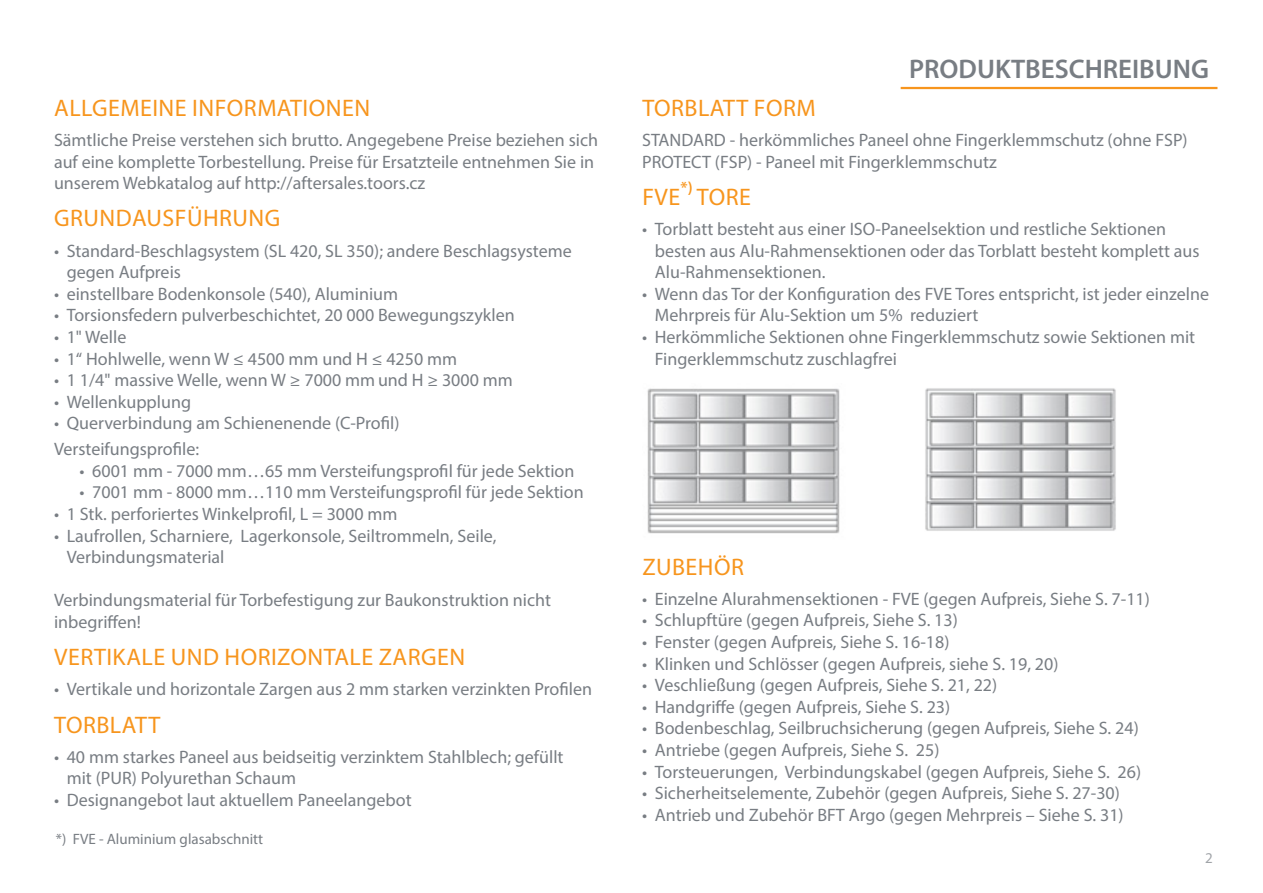
<style>
.page{position:relative;width:1263px;height:893px;background:#fff}
.page>*{position:absolute;margin:0;border:0;box-sizing:border-box;transform-origin:0 0}
.Nadpis_podstranka{font:600 27px "Myriad Pro";color:#787d83}
.Podnadpis_text_16bodu{font:24px "Myriad Pro";letter-spacing:.02em;color:#f7951d}
.t1{font:18px/21.6px "Myriad Pro";color:#787d83}
.Podnadpis_text_16bodu-2{font:600 16.5px "Myriad Pro";color:#f7951d}
.t2{font:15px "Myriad Pro";color:#787d83}
</style>
<div class="page">
<hr style="left:901px;top:87px;width:316px;height:2px;background:#f7951d">
<img style="left:647px;top:388px;width:193px;height:146px">
<img style="left:925px;top:388px;width:191px;height:143px">
<p class="Podnadpis_text_16bodu" style="left:54px;top:93px;width:317px">ALLGEMEINE INFORMATIONEN</p>
<p class="t1" style="left:54px;top:129px;width:546px">Sämtliche Preise verstehen sich brutto. Angegebene Preise beziehen sich auf eine komplette Torbestellung. Preise für Ersatzteile entnehmen Sie in unserem Webkatalog auf http://aftersales.toors.cz</p>
<p class="Podnadpis_text_16bodu" style="left:54px;top:204px;width:228px">GRUNDAUSFÜHRUNG</p>
<p class="t1" style="left:67px;top:239px;width:506px;text-indent:-13px">• Standard-Beschlagsystem (SL 420, SL 350); andere Beschlagsysteme gegen Aufpreis</p>
<p class="t1" style="left:54px;top:283px;width:346px">• einstellbare Bodenkonsole (540), Aluminium</p>
<p class="t1" style="left:54px;top:304px;width:462px">• Torsionsfedern pulverbeschichtet, 20 000 Bewegungszyklen</p>
<p class="t1" style="left:54px;top:326px;width:74px">• 1" Welle</p>
<p class="t1" style="left:54px;top:347px;width:405px">• 1“ Hohlwelle, wenn W ≤ 4500 mm und H ≤ 4250 mm</p>
<p class="t1" style="left:54px;top:369px;width:460px">• 1 1/4" massive Welle, wenn W ≥ 7000 mm und H ≥ 3000 mm</p>
<p class="t1" style="left:54px;top:391px;width:139px">• Wellenkupplung</p>
<p class="t1" style="left:54px;top:412px;width:347px">• Querverbindung am Schienenende (C-Profil)</p>
<p class="t1" style="left:54px;top:438px;width:147px">Versteifungsprofile:</p>
<p class="t1" style="left:80px;top:460px;width:496px">• 6001 mm - 7000 mm…65 mm Versteifungsprofil für jede Sektion</p>
<p class="t1" style="left:80px;top:481px;width:506px">• 7001 mm - 8000 mm…110 mm Versteifungsprofil für jede Sektion</p>
<p class="t1" style="left:54px;top:503px;width:345px">• 1 Stk. perforiertes Winkelprofil, L = 3000 mm</p>
<p class="t1" style="left:67px;top:524px;width:431px;text-indent:-13px">• Laufrollen, Scharniere, Lagerkonsole, Seiltrommeln, Seile,<br>Verbindungsmaterial</p>
<p class="t1" style="left:54px;top:589px;width:498px">Verbindungsmaterial für Torbefestigung zur Baukonstruktion nicht inbegriffen!</p>
<p class="Podnadpis_text_16bodu" style="left:54px;top:642px;width:412px">VERTIKALE UND HORIZONTALE ZARGEN</p>
<p class="t1" style="left:54px;top:678px;width:540px">• Vertikale und horizontale Zargen aus 2 mm starken verzinkten Profilen</p>
<p class="Podnadpis_text_16bodu" style="left:54px;top:710px;width:108px">TORBLATT</p>
<p class="t1" style="left:67px;top:746px;width:498px;text-indent:-13px">• 40 mm starkes Paneel aus beidseitig verzinktem Stahlblech; gefüllt mit (PUR) Polyurethan Schaum</p>
<p class="t1" style="left:54px;top:789px;width:359px">• Designangebot laut aktuellem Paneelangebot</p>
<p class="t2" style="left:56px;top:829px;width:209px">*) FVE - Aluminium glasabschnitt</p>
<p class="Nadpis_podstranka" style="left:909px;top:52px;width:301px">PRODUKTBESCHREIBUNG</p>
<p class="Podnadpis_text_16bodu" style="left:642px;top:93px;width:175px">TORBLATT FORM</p>
<p class="t1" style="left:642px;top:129px;width:547px">STANDARD - herkömmliches Paneel ohne Fingerklemmschutz (ohne FSP)</p>
<p class="t1" style="left:642px;top:150px;width:356px">PROTECT (FSP) - Paneel mit Fingerklemmschutz</p>
<p class="Podnadpis_text_16bodu" style="left:642px;top:182px;width:39px">FVE</p>
<p class="Podnadpis_text_16bodu-2" style="left:680px;top:177px;width:14px">*)</p>
<p class="Podnadpis_text_16bodu" style="left:697px;top:182px;width:55px">TORE</p>
<p class="t1" style="left:655px;top:218px;width:546px;text-indent:-13px">• Torblatt besteht aus einer ISO-Paneelsektion und restliche Sektionen besten aus Alu-Rahmensektionen oder das Torblatt besteht komplett aus<br>Alu-Rahmensektionen.</p>
<p class="t1" style="left:655px;top:283px;width:556px;text-indent:-13px">• Wenn das Tor der Konfiguration des FVE Tores entspricht, ist jeder einzelne<br>Mehrpreis für Alu-Sektion um 5% reduziert</p>
<p class="t1" style="left:655px;top:326px;width:542px;text-indent:-13px">• Herkömmliche Sektionen ohne Fingerklemmschutz sowie Sektionen mit<br>Fingerklemmschutz zuschlagfrei</p>
<p class="Podnadpis_text_16bodu" style="left:642px;top:552px;width:103px">ZUBEHÖR</p>
<p class="t1" style="left:642px;top:588px;width:509px">• Einzelne Alurahmensektionen - FVE (gegen Aufpreis, Siehe S. 7-11)</p>
<p class="t1" style="left:642px;top:609px;width:317px">• Schlupftüre (gegen Aufpreis, Siehe S. 13)</p>
<p class="t1" style="left:642px;top:631px;width:309px">• Fenster (gegen Aufpreis, Siehe S. 16-18)</p>
<p class="t1" style="left:642px;top:652px;width:418px">• Klinken und Schlösser (gegen Aufpreis, siehe S. 19, 20)</p>
<p class="t1" style="left:642px;top:674px;width:357px">• Veschließung (gegen Aufpreis, Siehe S. 21, 22)</p>
<p class="t1" style="left:642px;top:696px;width:310px">• Handgriffe (gegen Aufpreis, Siehe S. 23)</p>
<p class="t1" style="left:642px;top:717px;width:498px">• Bodenbeschlag, Seilbruchsicherung (gegen Aufpreis, Siehe S. 24)</p>
<p class="t1" style="left:642px;top:739px;width:299px">• Antriebe (gegen Aufpreis, Siehe S. 25)</p>
<p class="t1" style="left:642px;top:760px;width:501px">• Torsteuerungen, Verbindungskabel (gegen Aufpreis, Siehe S. 26)</p>
<p class="t1" style="left:642px;top:782px;width:479px">• Sicherheitselemente, Zubehör (gegen Aufpreis, Siehe S. 27-30)</p>
<p class="t1" style="left:642px;top:804px;width:483px">• Antrieb und Zubehör BFT Argo (gegen Mehrpreis – Siehe S. 31)</p>
<p class="t2" style="left:1205px;top:848px;width:9px">2</p>
</div>
